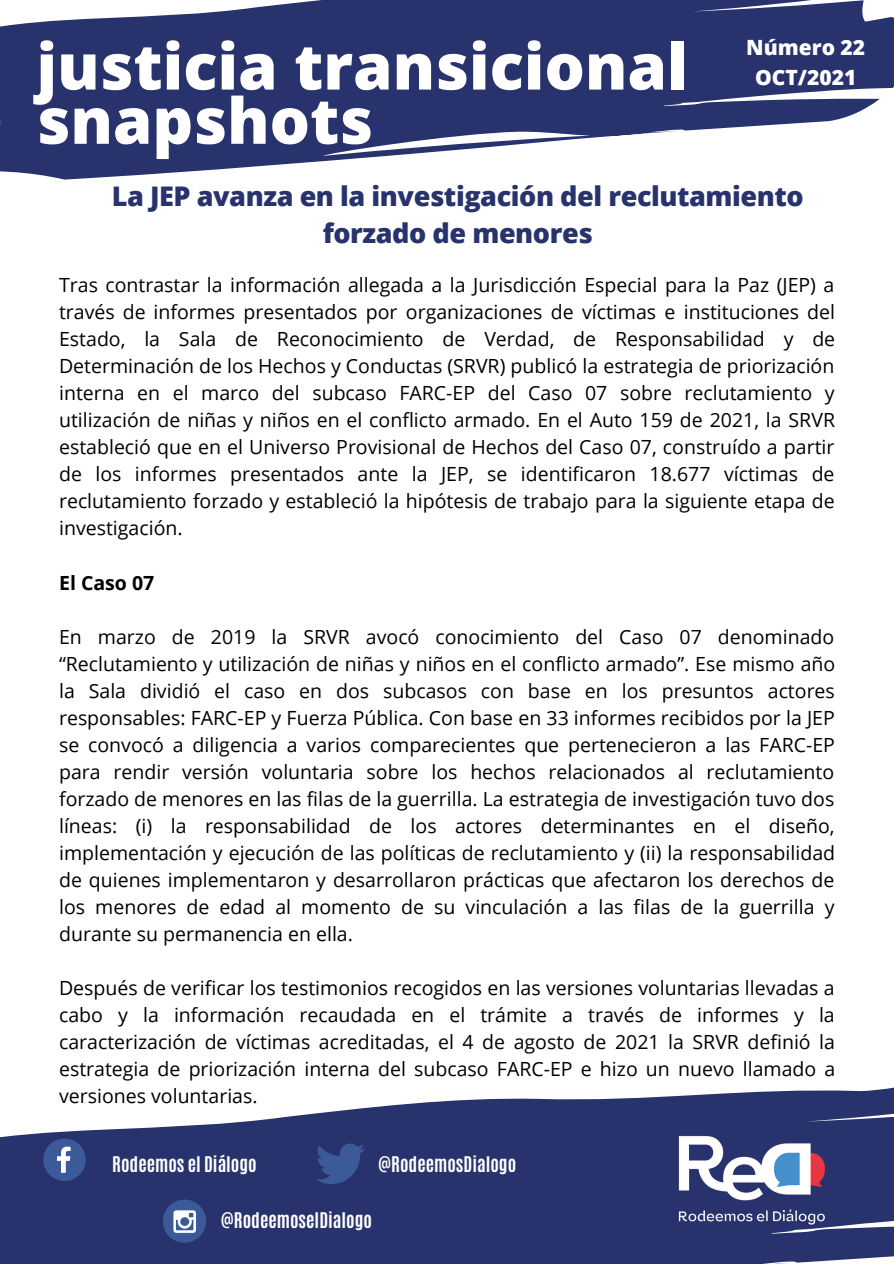
<style>
.page{position:relative;width:894px;height:1264px;background:#fff}
.page>*{position:absolute;margin:0;border:0;box-sizing:border-box;transform-origin:0 0}
.t1{font:800 63.45px "Open Sans";color:#fff}
.t2{font:800 27px/37.2px "Open Sans";letter-spacing:-.015em;color:#28326c;text-align:center}
.t3{font:800 21px/29.2px "Open Sans";color:#fff;text-align:center}
.t4{font:19.5px/27px "Open Sans";color:#000;text-align:justify}
.t5{font:700 19.5px "Open Sans";color:#000}
.t6{font:700 18px "Antonio";color:#fff}
</style>
<div class="page">
<svg style="left:0;top:0;width:893px;height:180px;fill:#28326c"></svg>
<svg style="left:0;top:1087px;width:893px;height:176px;fill:#28326c"></svg>
<svg style="left:43px;top:1138px;width:43px;height:42px;background:#4b6198"></svg>
<svg style="left:315px;top:1143px;width:50px;height:41px;background:#344985"></svg>
<div style="left:163px;top:1199px;width:43px;height:43px;background:#3d5a98;border-radius:50%"></div>
<svg style="left:173px;top:1210px;width:23px;height:22px"></svg>
<img style="left:644px;top:1093px;width:214px;height:162px">
<p class="t1" style="left:36px;top:22px;width:652px">justicia transicional</p>
<p class="t1" style="left:36px;top:76px;width:338px">snapshots</p>
<p class="t3" style="left:746px;top:33px;width:120px">Número 22<br>OCT/2021</p>
<p class="t2" style="left:112px;top:177px;width:693px">La JEP avanza en la investigación del reclutamiento forzado de menores</p>
<p class="t4" style="left:59px;top:271px;width:777px">Tras contrastar la información allegada a la Jurisdicción Especial para la Paz (JEP) a través de informes presentados por organizaciones de víctimas e instituciones del Estado, la Sala de Reconocimiento de Verdad, de Responsabilidad y de Determinación de los Hechos y Conductas (SRVR) publicó la estrategia de priorización interna en el marco del subcaso FARC-EP del Caso 07 sobre reclutamiento y utilización de niñas y niños en el conflicto armado. En el Auto 159 de 2021, la SRVR estableció que en el Universo Provisional de Hechos del Caso 07, construído a partir de los informes presentados ante la JEP, se identificaron 18.677 víctimas de reclutamiento forzado y estableció la hipótesis de trabajo para la siguiente etapa de investigación.</p>
<p class="t5" style="left:59px;top:568px;width:97px">El Caso 07</p>
<p class="t4" style="left:59px;top:622px;width:777px">En marzo de 2019 la SRVR avocó conocimiento del Caso 07 denominado “Reclutamiento y utilización de niñas y niños en el conflicto armado”. Ese mismo año la Sala dividió el caso en dos subcasos con base en los presuntos actores responsables: FARC-EP y Fuerza Pública. Con base en 33 informes recibidos por la JEP se convocó a diligencia a varios comparecientes que pertenecieron a las FARC-EP para rendir versión voluntaria sobre los hechos relacionados al reclutamiento forzado de menores en las filas de la guerrilla. La estrategia de investigación tuvo dos líneas: (i) la responsabilidad de los actores determinantes en el diseño, implementación y ejecución de las políticas de reclutamiento y (ii) la responsabilidad de quienes implementaron y desarrollaron prácticas que afectaron los derechos de los menores de edad al momento de su vinculación a las filas de la guerrilla y durante su permanencia en ella.</p>
<p class="t4" style="left:59px;top:974px;width:777px">Después de verificar los testimonios recogidos en las versiones voluntarias llevadas a cabo y la información recaudada en el trámite a través de informes y la caracterización de víctimas acreditadas, el 4 de agosto de 2021 la SRVR definió la estrategia de priorización interna del subcaso FARC-EP e hizo un nuevo llamado a versiones voluntarias.</p>
<p class="t6" style="left:112px;top:1151px;width:146px">Rodeemos el Diálogo</p>
<p class="t6" style="left:378px;top:1151px;width:140px">@RodeemosDialogo</p>
<p class="t6" style="left:221px;top:1207px;width:153px">@RodeemoselDialogo</p>
</div>
